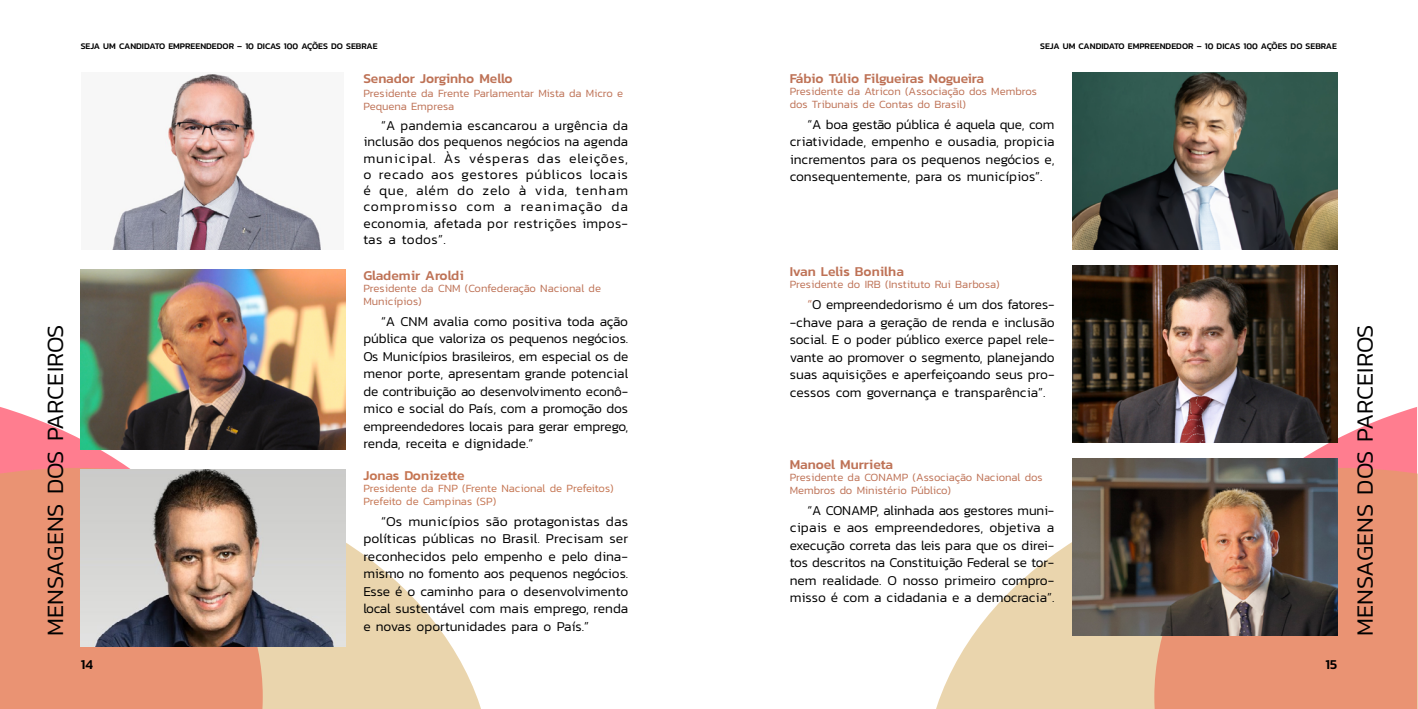
<style>
.page{position:relative;width:1418px;height:709px;background:#fff}
.page>*{position:absolute;margin:0;border:0;box-sizing:border-box;transform-origin:0 0}
.titulo_2{font:300 23.75px "Kanit";color:#000}
.texto_principal{font:300 13.75px/17.5px "Kanit";color:#000;text-align:justify}
.assinatura{font:500 13.75px "Kanit";color:#be7256}
.assinatura-2{font:500 13.75px "Kanit";letter-spacing:-.02em;color:#be7256}
.assinatura-3{font:500 13.75px "Kanit";color:#c57552}
.t1{font:500 13.75px "Kanit";color:#000}
.assinatura-4{font:300 11.25px/12.5px "Kanit";color:#be7256}
.assinatura-5{font:300 11.25px/12.5px "Kanit";color:#c57552}
.t2{font:500 8.75px "Kanit";color:#000}
.s1{color:#be7256}
</style>
<div class="page">
<svg style="left:0;top:407px;width:129px;height:61px;fill:#ff7d8f"></svg>
<svg style="left:0;top:468px;width:481px;height:241px"></svg>
<svg style="left:1154px;top:407px;width:262px;height:61px;fill:#ff7d8f"></svg>
<svg style="left:936px;top:468px;width:481px;height:241px"></svg>
<img style="left:111px;top:73px;width:210px;height:177px">
<img style="left:81px;top:469px;width:264px;height:177px">
<img style="left:1072px;top:265px;width:264px;height:177px">
<img style="left:1072px;top:458px;width:264px;height:177px">
<img style="left:1072px;top:72px;width:264px;height:178px">
<img style="left:81px;top:269px;width:264px;height:181px">
<p class="t2" style="left:81px;top:39px;width:298px">SEJA UM CANDIDATO EMPREENDEDOR – 10 DICAS 100 AÇÕES DO SEBRAE</p>
<p class="assinatura" style="left:363px;top:68px;width:151px">Senador Jorginho Mello</p>
<p class="assinatura-4" style="left:363px;top:86px;width:261px;line-height:13.8px">Presidente da Frente Parlamentar Mista da Micro e<br>Pequena Empresa</p>
<p class="texto_principal" style="left:363px;top:117px;width:266px;line-height:16.2px;text-indent:18px">“A pandemia escancarou a urgência da inclusão dos pequenos negócios na agenda municipal. Às vésperas das eleições, o recado aos gestores públicos locais é que, além do zelo à vida, tenham compromisso com a reanimação da economia, afetada por restrições impos&shy;tas a todos”.</p>
<p class="t2" style="left:1040px;top:39px;width:298px">SEJA UM CANDIDATO EMPREENDEDOR – 10 DICAS 100 AÇÕES DO SEBRAE</p>
<p class="assinatura-2" style="left:789px;top:68px;width:196px">Fábio Túlio Filgueiras Nogueira</p>
<p class="assinatura-4" style="left:789px;top:85px;width:249px">Presidente da Atricon (Associação dos Membros dos Tribunais de Contas do Brasil)</p>
<p class="texto_principal" style="left:789px;top:115px;width:266px;text-indent:18px">“A boa gestão pública é aquela que, com criatividade, empenho e ousadia, propicia incrementos para os pequenos negócios e, consequentemente, para os municípios”.</p>
<p class="assinatura" style="left:789px;top:261px;width:116px">Ivan Lelis Bonilha</p>
<p class="assinatura-4" style="left:789px;top:278px;width:211px">Presidente do IRB (Instituto Rui Barbosa)</p>
<p class="texto_principal" style="left:789px;top:296px;width:266px;text-indent:18px"><span class="s1">“</span>O empreendedorismo é um dos fatores--chave para a geração de renda e inclusão social. E o poder público exerce papel rele&shy;vante ao promover o segmento, planejando suas aquisições e aperfeiçoando seus pro&shy;cessos com governança e transparência”.</p>
<p class="assinatura" style="left:363px;top:265px;width:102px">Glademir Aroldi</p>
<p class="assinatura-4" style="left:363px;top:282px;width:239px">Presidente da CNM (Confederação Nacional de<br>Municípios)</p>
<p class="texto_principal" style="left:363px;top:312px;width:266px;text-indent:18px">“A CNM avalia como positiva toda ação pública que valoriza os pequenos negócios.<br>Os Municípios brasileiros, em especial os de menor porte, apresentam grande potencial de contribuição ao desenvolvimento econô&shy;mico e social do País, com a promoção dos empreendedores locais para gerar emprego, renda, receita e dignidade.”</p>
<p class="titulo_2" style="left:38px;top:636px;width:313px;rotate:-90deg">MENSAGENS DOS PARCEIROS</p>
<p class="titulo_2" style="left:1348px;top:636px;width:313px;rotate:-90deg">MENSAGENS DOS PARCEIROS</p>
<p class="assinatura" style="left:789px;top:453px;width:105px">Manoel Murrieta</p>
<p class="assinatura-4" style="left:789px;top:471px;width:254px">Presidente da CONAMP (Associação Nacional dos<br>Membros do Ministério Público)</p>
<p class="texto_principal" style="left:789px;top:501px;width:266px;text-indent:18px">“A CONAMP, alinhada aos gestores muni&shy;cipais e aos empreendedores, objetiva a execução correta das leis para que os direi&shy;tos descritos na Constituição Federal se tor&shy;nem realidade. O nosso primeiro compro&shy;misso é com a cidadania e a democracia”.</p>
<p class="assinatura-3" style="left:363px;top:465px;width:103px">Jonas Donizette</p>
<p class="assinatura-5" style="left:363px;top:482px;width:252px">Presidente da FNP (Frente Nacional de Prefeitos)<br>Prefeito de Campinas (SP)</p>
<p class="texto_principal" style="left:363px;top:512px;width:266px;text-indent:18px">“Os municípios são protagonistas das políticas públicas no Brasil. Precisam ser reconhecidos pelo empenho e pelo dina&shy;mismo no fomento aos pequenos negócios.<br>Esse é o caminho para o desenvolvimento local sustentável com mais emprego, renda e novas oportunidades para o País.”</p>
<p class="t1" style="left:81px;top:653px;width:14px">14</p>
<p class="t1" style="left:1325px;top:653px;width:13px">15</p>
</div>
